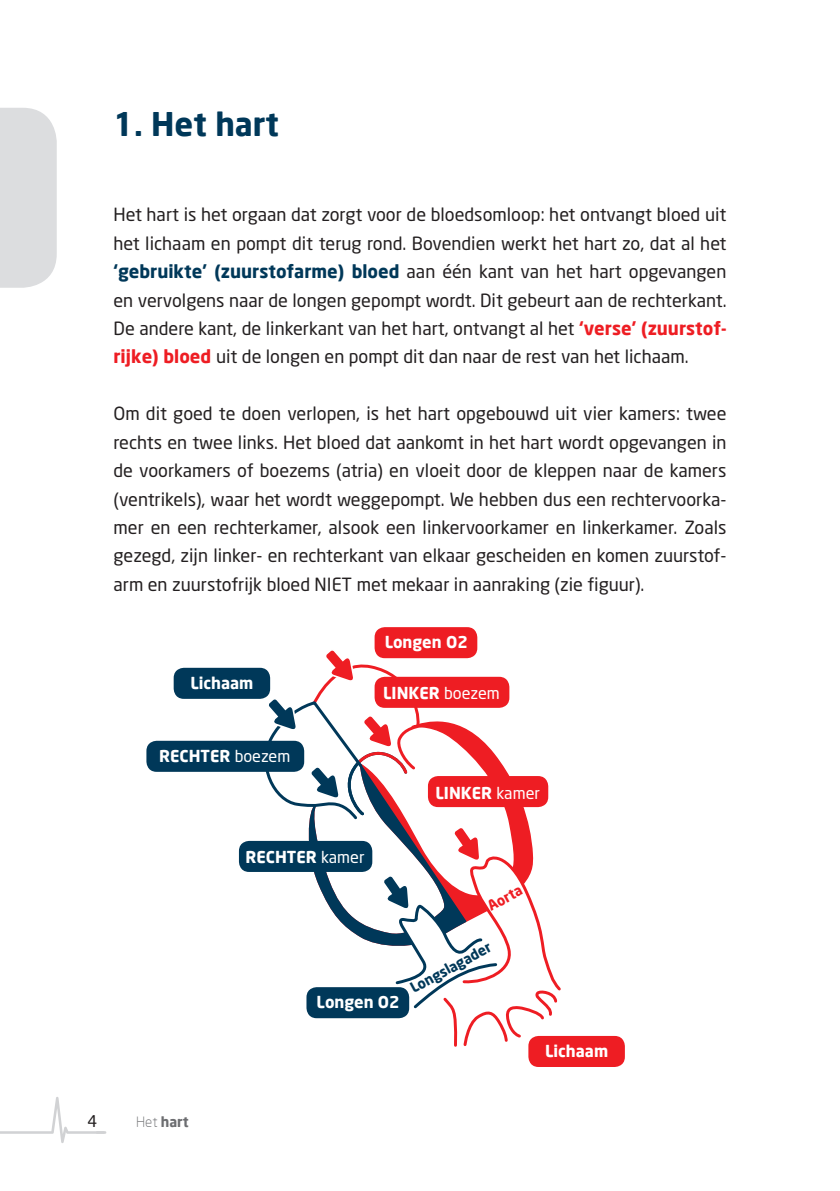
<style>
.page{position:relative;width:840px;height:1191px;background:#fff}
.page>*{position:absolute;margin:0;border:0;box-sizing:border-box;transform-origin:0 0}
.t1{font:700 32px "Neo Sans";color:#003859}
.t2{font:18px/28.4px "Neo Sans";color:#231f20;text-align:justify}
.t3{font:700 16.2px "Neo Sans";color:#fff}
.t4{font:16px "Neo Sans";color:#231f20}
.t5{font:700 14px "Neo Sans";color:#003859}
.t6{font:700 14px "Neo Sans";color:#6c6d70}
.t7{font:700 14px "Neo Sans";color:#ee1d23}
.s1{font-weight:700;color:#003859}
.s2{font-weight:700;color:#ee1d23}
.s3{font-weight:400}
.s4{font-weight:300}
</style>
<div class="page">
<div style="left:0;top:108px;width:57px;height:180px;background:#dcdddf"></div>
<svg style="left:0;top:1097px;width:106px;height:46px"></svg>
<div style="left:374px;top:627px;width:103px;height:31px;background:#ee1d23;border-radius:10px"></div>
<div style="left:173px;top:668px;width:97px;height:31px;background:#003859;border-radius:10px"></div>
<div style="left:528px;top:1036px;width:96px;height:31px;background:#ee1d23;border-radius:10px"></div>
<svg style="left:253px;top:649px;width:309px;height:399px"></svg>
<div style="left:146px;top:741px;width:158px;height:31px;background:#003859;border-radius:10px"></div>
<div style="left:374px;top:677px;width:135px;height:31px;background:#ee1d23;border-radius:10px"></div>
<div style="left:427px;top:776px;width:121px;height:31px;background:#ee1d23;border-radius:10px"></div>
<div style="left:239px;top:841px;width:133px;height:31px;background:#003859;border-radius:10px"></div>
<h1 class="t1" style="left:113px;top:104px;width:167px">1. Het hart</h1>
<p class="t2" style="left:113px;top:200px;width:614px">Het hart is het orgaan dat zorgt voor de bloedsomloop: het ontvangt bloed uit het lichaam en pompt dit terug rond. Bovendien werkt het hart zo, dat al het <span class="s1">‘gebruikte’ (zuurstofarme) bloed</span> aan één kant van het hart opgevangen en vervolgens naar de longen gepompt wordt. Dit gebeurt aan de rechterkant.<br>De andere kant, de linkerkant van het hart, ontvangt al het <span class="s2">‘verse’ (zuurstof&shy;rijke) bloed</span> uit de longen en pompt dit dan naar de rest van het lichaam.</p>
<p class="t2" style="left:113px;top:399px;width:614px">Om dit goed te doen verlopen, is het hart opgebouwd uit vier kamers: twee rechts en twee links. Het bloed dat aankomt in het hart wordt opgevangen in de voorkamers of boezems (atria) en vloeit door de kleppen naar de kamers (ventrikels), waar het wordt weggepompt. We hebben dus een rechtervoorka&shy;mer en een rechterkamer, alsook een linkervoorkamer en linkerkamer. Zoals gezegd, zijn linker- en rechterkant van elkaar gescheiden en komen zuurstof&shy;arm en zuurstofrijk bloed NIET met mekaar in aanraking (zie figuur).</p>
<p class="t3" style="left:190px;top:672px;width:65px">Lichaam</p>
<p class="t3" style="left:159px;top:745px;width:133px">Rechter <span class="s3">boezem</span></p>
<p class="t3" style="left:384px;top:632px;width:85px">Longen O2</p>
<p class="t3" style="left:383px;top:683px;width:118px">Linker <span class="s3">boezem</span></p>
<p class="t3" style="left:435px;top:782px;width:106px">Linker <span class="s3">kamer</span></p>
<p class="t3" style="left:245px;top:847px;width:120px">Rechter <span class="s3">kamer</span></p>
<p class="t7" style="left:484px;top:898px;width:38px;rotate:-28deg">Aorta</p>
<p class="t5" style="left:407px;top:980px;width:95px;rotate:-28deg">Longslagader</p>
<p class="t4" style="left:87px;top:1111px;width:11px">4</p>
<p class="t6" style="left:136px;top:1112px;width:54px"><span class="s4">Het</span> hart</p>
<p class="t3" style="left:316px;top:991px;width:85px">Longen O2</p>
<p class="t3" style="left:544px;top:1040px;width:65px">Lichaam</p>
</div>
